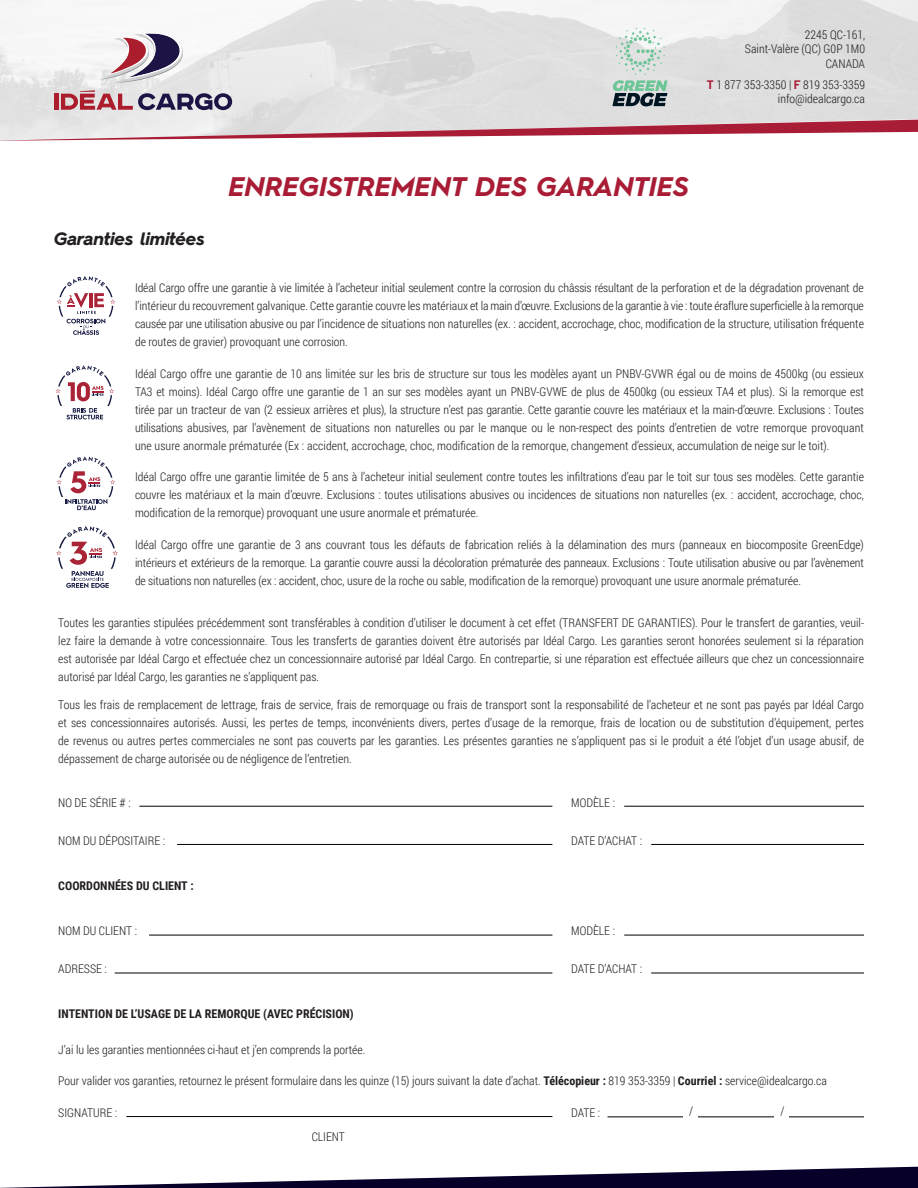
<style>
.page{position:relative;width:918px;height:1188px;background:#fff}
.page>*{position:absolute;margin:0;border:0;box-sizing:border-box;transform-origin:0 0}
.t1{font:italic 700 27px "Hurme Geometric Sans 2";color:#a91c35}
.t2{font:italic 700 18px "Hurme Geometric Sans 2";letter-spacing:-.005em;color:#231f20}
.t3{font:300 12px/18px "Roboto Condensed";color:#231f20;text-align:justify}
.t4{font:700 12px "Roboto Condensed";color:#231f20}
.s1{font-family:"Barlow";font-weight:700;color:#a91c35}
.s2{font-weight:700}
</style>
<div class="page">
<svg style="left:0;top:1167px;width:918px;height:21px"></svg>
<img style="left:0;top:0;width:918px;height:120px">
<svg style="left:0;top:120px;width:918px;height:21px"></svg>
<svg style="left:57px;top:276px;width:58px;height:59px"></svg>
<svg style="left:612px;top:28px;width:56px;height:78px"></svg>
<svg style="left:55px;top:365px;width:59px;height:54px"></svg>
<svg style="left:57px;top:456px;width:58px;height:54px"></svg>
<hr style="left:139px;top:806px;width:413px;height:1px;background:#000001">
<hr style="left:126px;top:1116px;width:426px;height:1px;background:#000001">
<hr style="left:177px;top:844px;width:375px;height:1px;background:#000001">
<hr style="left:115px;top:973px;width:437px;height:1px;background:#000001">
<hr style="left:149px;top:935px;width:403px;height:1px;background:#000001">
<hr style="left:624px;top:806px;width:240px;height:1px;background:#000001">
<hr style="left:651px;top:844px;width:213px;height:1px;background:#000001">
<hr style="left:651px;top:973px;width:213px;height:1px;background:#000001">
<hr style="left:624px;top:935px;width:240px;height:1px;background:#000001">
<hr style="left:608px;top:1117px;width:256px;height:1px;background:#000001">
<div style="left:683px;top:1106px;width:14px;height:21px;background:#fff"></div>
<div style="left:774px;top:1106px;width:14px;height:21px;background:#fff"></div>
<hr style="left:54px;top:94px;width:4px;height:16px;background:#ab1d2d">
<svg style="left:61px;top:90px;width:171px;height:20px;background:#a78a99"></svg>
<svg style="left:100px;top:32px;width:86px;height:51px"></svg>
<svg style="left:56px;top:526px;width:62px;height:62px"></svg>
<p class="t3" style="left:745px;top:27px;width:122px;line-height:14.4px;text-align:right">2245 QC-161,<br>Saint-Valère (QC) G0P 1M0<br>CANADA</p>
<p class="t3" style="left:707px;top:77px;width:160px;line-height:14.4px;text-align:right"><span class="s1">T</span> 1 877 353-3350 | <span class="s1">F</span> 819 353-3359 info@idealcargo.ca</p>
<h1 class="t1" style="left:229px;top:168px;width:462px">ENREGISTREMENT DES GARANTIES</h1>
<h2 class="t2" style="left:54px;top:226px;width:153px">Garanties limitées</h2>
<p class="t3" style="left:135px;top:279px;width:730px">Idéal Cargo offre une garantie à vie limitée à l’acheteur initial seulement contre la corrosion du châssis résultant de la perforation et de la dégradation provenant de l’intérieur du recouvrement galvanique. Cette garantie couvre les matériaux et la main d’œuvre. Exclusions de la garantie à vie : toute éraflure superficielle à la remorque causée par une utilisation abusive ou par l’incidence de situations non naturelles (ex. : accident, accrochage, choc, modification de la structure, utilisation fréquente de routes de gravier) provoquant une corrosion.</p>
<p class="t3" style="left:135px;top:364px;width:730px">Idéal Cargo offre une garantie de 10 ans limitée sur les bris de structure sur tous les modèles ayant un PNBV-GVWR égal ou de moins de 4500kg (ou essieux TA3 et moins). Idéal Cargo offre une garantie de 1 an sur ses modèles ayant un PNBV-GVWE de plus de 4500kg (ou essieux TA4 et plus). Si la remorque est tirée par un tracteur de van (2 essieux arrières et plus), la structure n’est pas garantie. Cette garantie couvre les matériaux et la main-d’œuvre. Exclusions : Toutes utilisations abusives, par l’avènement de situations non naturelles ou par le manque ou le non-respect des points d’entretien de votre remorque provoquant une usure anormale prématurée (Ex : accident, accrochage, choc, modification de la remorque, changement d’essieux, accumulation de neige sur le toit).</p>
<p class="t3" style="left:135px;top:468px;width:730px">Idéal Cargo offre une garantie limitée de 5 ans à l’acheteur initial seulement contre toutes les infiltrations d’eau par le toit sur tous ses modèles. Cette garantie couvre les matériaux et la main d’œuvre. Exclusions : toutes utilisations abusives ou incidences de situations non naturelles (ex. : accident, accrochage, choc, modification de la remorque) provoquant une usure anormale et prématurée.</p>
<p class="t3" style="left:135px;top:535px;width:730px">Idéal Cargo offre une garantie de 3 ans couvrant tous les défauts de fabrication reliés à la délamination des murs (panneaux en biocomposite GreenEdge) intérieurs et extérieurs de la remorque. La garantie couvre aussi la décoloration prématurée des panneaux. Exclusions : Toute utilisation abusive ou par l’avènement de situations non naturelles (ex : accident, choc, usure de la roche ou sable, modification de la remorque) provoquant une usure anormale prématurée.</p>
<p class="t3" style="left:58px;top:614px;width:807px">Toutes les garanties stipulées précédemment sont transférables à condition d’utiliser le document à cet effet (TRANSFERT DE GARANTIES). Pour le transfert de garanties, veuil&shy;lez faire la demande à votre concessionnaire. Tous les transferts de garanties doivent être autorisés par Idéal Cargo. Les garanties seront honorées seulement si la réparation est autorisée par Idéal Cargo et effectuée chez un concessionnaire autorisé par Idéal Cargo. En contrepartie, si une réparation est effectuée ailleurs que chez un concessionnaire autorisé par Idéal Cargo, les garanties ne s’appliquent pas.</p>
<p class="t3" style="left:58px;top:695px;width:807px">Tous les frais de remplacement de lettrage, frais de service, frais de remorquage ou frais de transport sont la responsabilité de l’acheteur et ne sont pas payés par Idéal Cargo et ses concessionnaires autorisés. Aussi, les pertes de temps, inconvénients divers, pertes d’usage de la remorque, frais de location ou de substitution d’équipement, pertes de revenus ou autres pertes commerciales ne sont pas couverts par les garanties. Les présentes garanties ne s’appliquent pas si le produit a été l’objet d’un usage abusif, de dépassement de charge autorisée ou de négligence de l’entretien.</p>
<p class="t3" style="left:58px;top:793px;width:74px">NO DE SÉRIE # :</p>
<p class="t3" style="left:571px;top:793px;width:45px">MODÈLE :</p>
<p class="t3" style="left:58px;top:831px;width:108px">NOM DU DÉPOSITAIRE :</p>
<p class="t3" style="left:571px;top:831px;width:72px">DATE D’ACHAT :</p>
<p class="t4" style="left:58px;top:877px;width:137px">COORDONNÉES DU CLIENT :</p>
<p class="t3" style="left:58px;top:921px;width:80px">NOM DU CLIENT :</p>
<p class="t3" style="left:571px;top:921px;width:45px">MODÈLE :</p>
<p class="t3" style="left:58px;top:960px;width:50px">ADRESSE :</p>
<p class="t3" style="left:571px;top:960px;width:72px">DATE D’ACHAT :</p>
<p class="t4" style="left:58px;top:1006px;width:297px">INTENTION DE L’USAGE DE LA REMORQUE (AVEC PRÉCISION)</p>
<p class="t3" style="left:58px;top:1040px;width:309px">J’ai lu les garanties mentionnées ci-haut et j’en comprends la portée.</p>
<p class="t3" style="left:58px;top:1072px;width:770px">Pour valider vos garanties, retournez le présent formulaire dans les quinze (15) jours suivant la date d’achat. <span class="s2">Télécopieur :</span> 819 353-3359 | <span class="s2">Courriel :</span> service@idealcargo.ca</p>
<p class="t3" style="left:58px;top:1103px;width:60px">SIGNATURE :</p>
<p class="t3" style="left:571px;top:1103px;width:30px">DATE :</p>
<p class="t3" style="left:312px;top:1128px;width:35px">CLIENT</p>
<p class="t3" style="left:689px;top:1102px;width:6px">/</p>
<p class="t3" style="left:780px;top:1102px;width:6px">/</p>
</div>
